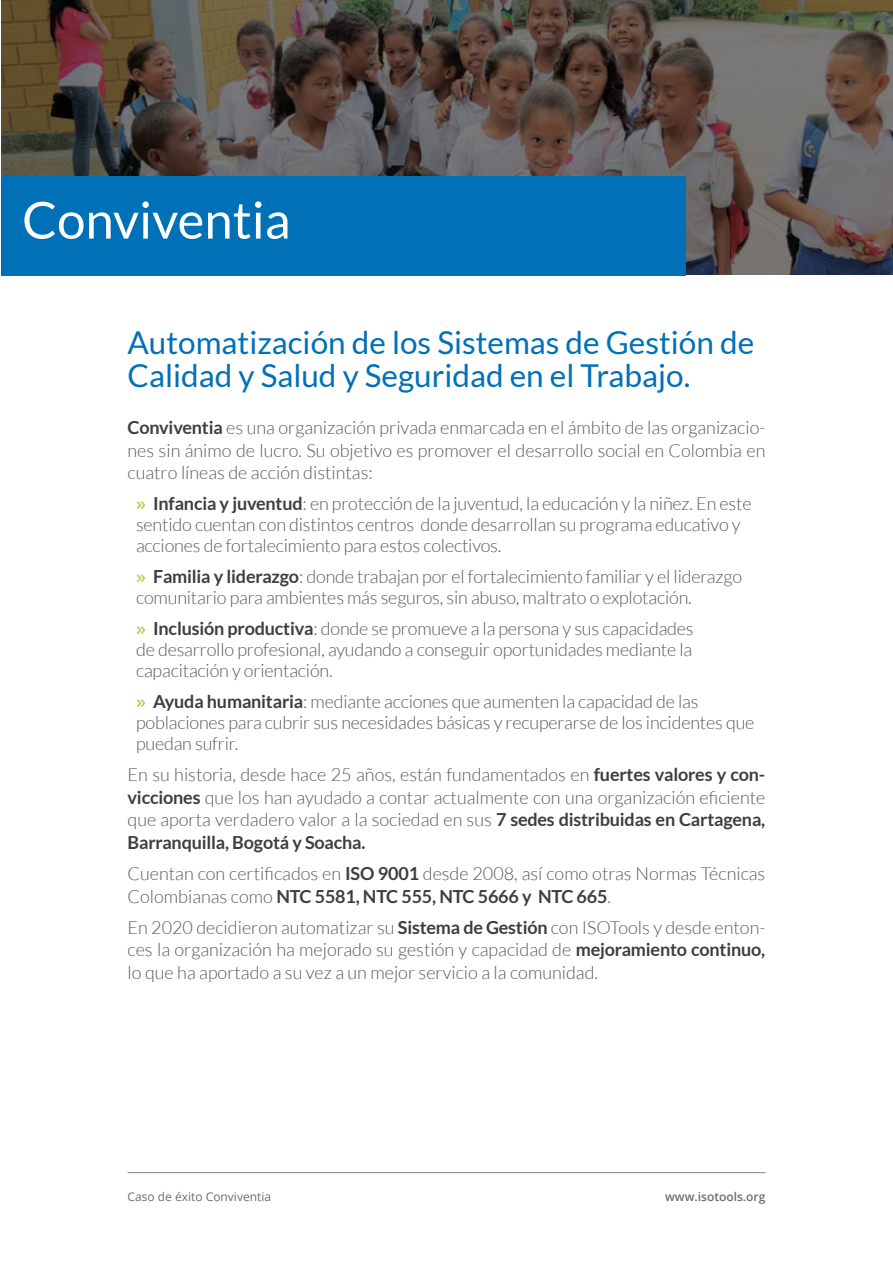
<style>
.page{position:relative;width:893px;height:1263px;background:#fff}
.page>*{position:absolute;margin:0;border:0;box-sizing:border-box;transform-origin:0 0}
.titulo_institucion{font:51px "Lato";color:#fff}
.enunciados{font:31.5px/33px "Lato";color:#0070b7}
.cuerpo_texto{font:300 18px/22.5px "Lato";letter-spacing:-.01em;color:#57585a;text-align:justify}
.t1{font:12px "Open Sans";color:#6c6d70}
.t2{font:600 12px "Open Sans";color:#6c6d70}
.s1{font-weight:700;color:#3e3e3f}
.s2{font-family:"Open Sans";font-weight:600;color:#c4ca5a}
</style>
<div class="page">
<hr style="left:128px;top:1172px;width:637px;height:1px;background:#808285">
<img style="left:1px;top:0;width:892px;height:274px">
<div style="left:1px;top:176px;width:684px;height:100px;background:#0070b7"></div>
<p class="titulo_institucion" style="left:22px;top:192px;width:270px">Conviventia</p>
<p class="enunciados" style="left:128px;top:326px;width:628px">Automatización de los Sistemas de Gestión de<br>Calidad y Salud y Seguridad en el Trabajo.</p>
<p class="cuerpo_texto" style="left:128px;top:417px;width:639px"><span class="s1">Conviventia</span> es una organización privada enmarcada en el ámbito de las organizacio&shy;nes sin ánimo de lucro. Su objetivo es promover el desarrollo social en Colombia en cuatro líneas de acción distintas:</p>
<p class="cuerpo_texto" style="left:136px;top:493px;width:617px;line-height:21px;text-align:left"><span class="s2">»</span> <span class="s1">Infancia y juventud</span>: en protección de la juventud, la educación y la niñez. En este sentido cuentan con distintos centros donde desarrollan su programa educativo y acciones de fortalecimiento para estos colectivos.</p>
<p class="cuerpo_texto" style="left:136px;top:566px;width:607px;line-height:21px"><span class="s2">»</span> <span class="s1">Familia y liderazgo</span>: donde trabajan por el fortalecimiento familiar y el liderazgo comunitario para ambientes más seguros, sin abuso, maltrato o explotación.</p>
<p class="cuerpo_texto" style="left:136px;top:619px;width:559px;line-height:21px"><span class="s2">»</span> <span class="s1">Inclusión productiva</span>: donde se promueve a la persona y sus capacidades de desarrollo profesional, ayudando a conseguir oportunidades mediante la capacitación y orientación.</p>
<p class="cuerpo_texto" style="left:136px;top:692px;width:620px;line-height:21px;text-align:left"><span class="s2">»</span> <span class="s1">Ayuda humanitaria</span>: mediante acciones que aumenten la capacidad de las poblaciones para cubrir sus necesidades básicas y recuperarse de los incidentes que puedan sufrir.</p>
<p class="cuerpo_texto" style="left:128px;top:764px;width:639px">En su historia, desde hace 25 años, están fundamentados en <span class="s1">fuertes valores y con&shy;vicciones</span> que los han ayudado a contar actualmente con una organización eficiente que aporta verdadero valor a la sociedad en sus <span class="s1">7 sedes distribuidas en Cartagena, Barranquilla, Bogotá y Soacha.</span></p>
<p class="cuerpo_texto" style="left:128px;top:862px;width:639px">Cuentan con certificados en <span class="s1">ISO 9001</span> desde 2008, así como otras Normas Técnicas<br>Colombianas como <span class="s1">NTC 5581, NTC 555, NTC 5666 y NTC 665</span>.</p>
<p class="cuerpo_texto" style="left:128px;top:916px;width:639px">En 2020 decidieron automatizar su <span class="s1">Sistema de Gestión</span> con ISOTools y desde enton&shy;ces la organización ha mejorado su gestión y capacidad de <span class="s1">mejoramiento continuo, </span>lo que ha aportado a su vez a un mejor servicio a la comunidad.</p>
<p class="t1" style="left:128px;top:1188px;width:145px">Caso de éxito Conviventia</p>
<p class="t2" style="left:665px;top:1188px;width:102px">www.isotools.org</p>
</div>
